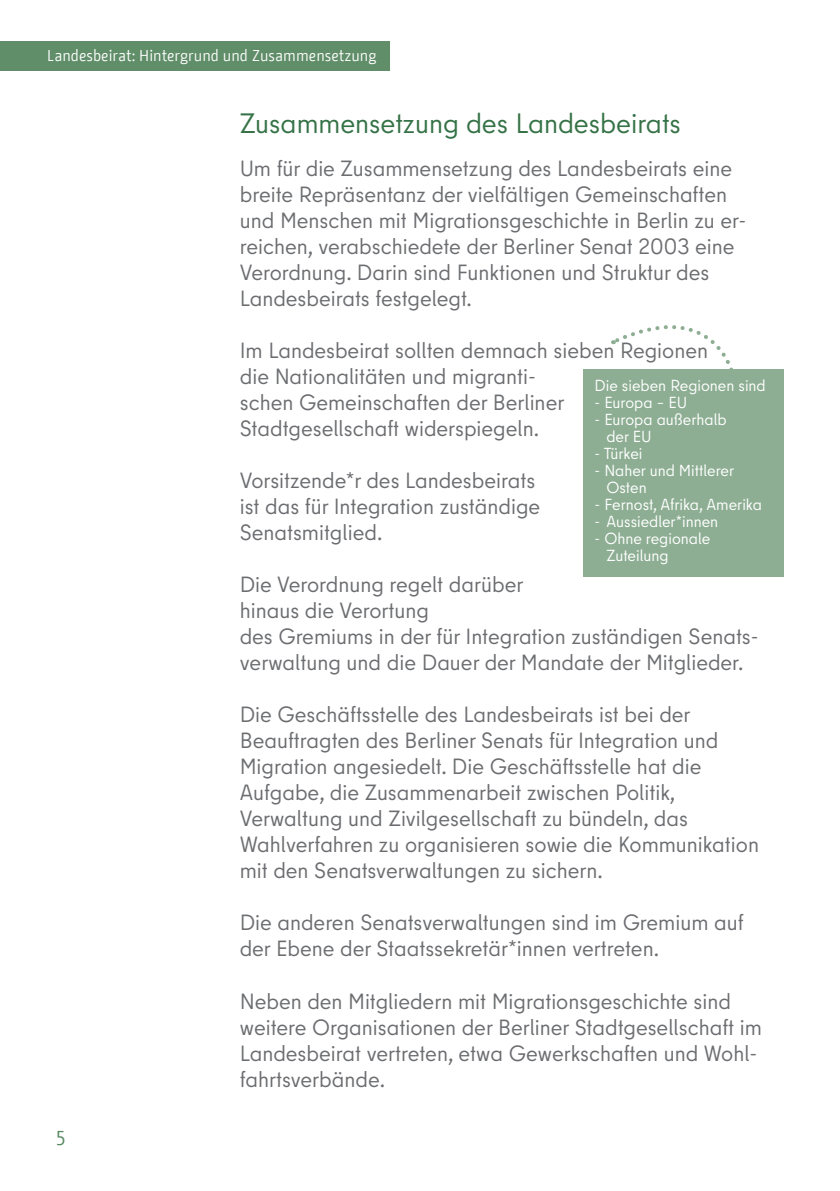
<style>
.page{position:relative;width:840px;height:1191px;background:#fff}
.page>*{position:absolute;margin:0;border:0;box-sizing:border-box;transform-origin:0 0}
.green_sub-headline{font:28px "Berlin Type";color:#357246}
.t1{font:22px/26px "Berlin Type";color:#6c6d70}
.t2{font:20px "BMF Change";color:#588961}
.Definition{font:16px/17px "Berlin Type";color:#fff}
.t3{font:15.6px "BMF Change";color:#fff}
</style>
<div class="page">
<div style="left:0;top:41px;width:389px;height:30px;background:#608e69"></div>
<div style="left:583px;top:369px;width:199px;height:207px;background:#8dae93"></div>
<svg style="left:611px;top:325px;width:122px;height:44px"></svg>
<p class="t3" style="left:47px;top:44px;width:330px">Landesbeirat: Hintergrund und Zusammensetzung</p>
<p class="t2" style="left:56px;top:1124px;width:12px">5</p>
<p class="green_sub-headline" style="left:240px;top:106px;width:442px">Zusammensetzung des Landesbeirats</p>
<p class="t1" style="left:240px;top:155px;width:507px">Um für die Zusammensetzung des Landesbeirats eine breite Repräsentanz der vielfältigen Gemeinschaften und Menschen mit Migrationsgeschichte in Berlin zu er&shy;reichen, verabschiedete der Berliner Senat 2003 eine Verordnung. Darin sind Funktionen und Struktur des Landesbeirats festgelegt.</p>
<p class="t1" style="left:240px;top:338px;width:469px">Im Landesbeirat sollten demnach sieben Regionen</p>
<p class="t1" style="left:240px;top:364px;width:326px">die Nationalitäten und migranti&shy;schen Gemeinschaften der Berliner<br>Stadtgesellschaft widerspiegeln.</p>
<p class="t1" style="left:240px;top:468px;width:302px">Vorsitzende*r des Landesbeirats ist das für Integration zuständige<br>Senatsmitglied.</p>
<p class="t1" style="left:240px;top:572px;width:285px">Die Verordnung regelt darüber hinaus die Verortung</p>
<p class="t1" style="left:240px;top:624px;width:520px">des Gremiums in der für Integration zuständigen Senats-</p>
<p class="t1" style="left:240px;top:650px;width:505px">verwaltung und die Dauer der Mandate der Mitglieder.</p>
<p class="t1" style="left:240px;top:702px;width:480px">Die Geschäftsstelle des Landesbeirats ist bei der<br>Beauftragten des Berliner Senats für Integration und</p>
<p class="t1" style="left:240px;top:754px;width:463px">Migration angesiedelt. Die Geschäftsstelle hat die<br>Aufgabe, die Zusammenarbeit zwischen Politik,</p>
<p class="t1" style="left:240px;top:806px;width:449px">Verwaltung und Zivilgesellschaft zu bündeln, das</p>
<p class="t1" style="left:240px;top:832px;width:520px">Wahlverfahren zu organisieren sowie die Kommunikation mit den Senatsverwaltungen zu sichern.</p>
<p class="t1" style="left:240px;top:910px;width:505px">Die anderen Senatsverwaltungen sind im Gremium auf der Ebene der Staatssekretär*innen vertreten.</p>
<p class="t1" style="left:240px;top:988px;width:523px">Neben den Mitgliedern mit Migrationsgeschichte sind weitere Organisationen der Berliner Stadtgesellschaft im Landesbeirat vertreten, etwa Gewerkschaften und Wohl&shy;fahrtsverbände.</p>
<p class="Definition" style="left:594px;top:377px;width:173px">Die sieben Regionen sind</p>
<p class="Definition" style="left:594px;top:394px;width:94px">- Europa – EU</p>
<p class="Definition" style="left:606px;top:411px;width:121px;text-indent:-12px">- Europa außerhalb der EU</p>
<p class="Definition" style="left:594px;top:445px;width:49px">- Türkei</p>
<p class="Definition" style="left:606px;top:462px;width:129px;text-indent:-12px">- Naher und Mittlerer<br>Osten</p>
<p class="Definition" style="left:594px;top:496px;width:169px">- Fernost, Afrika, Amerika</p>
<p class="Definition" style="left:594px;top:513px;width:125px">- Aussiedler*innen</p>
<p class="Definition" style="left:606px;top:530px;width:105px;text-indent:-12px">- Ohne regionale<br>Zuteilung</p>
</div>
